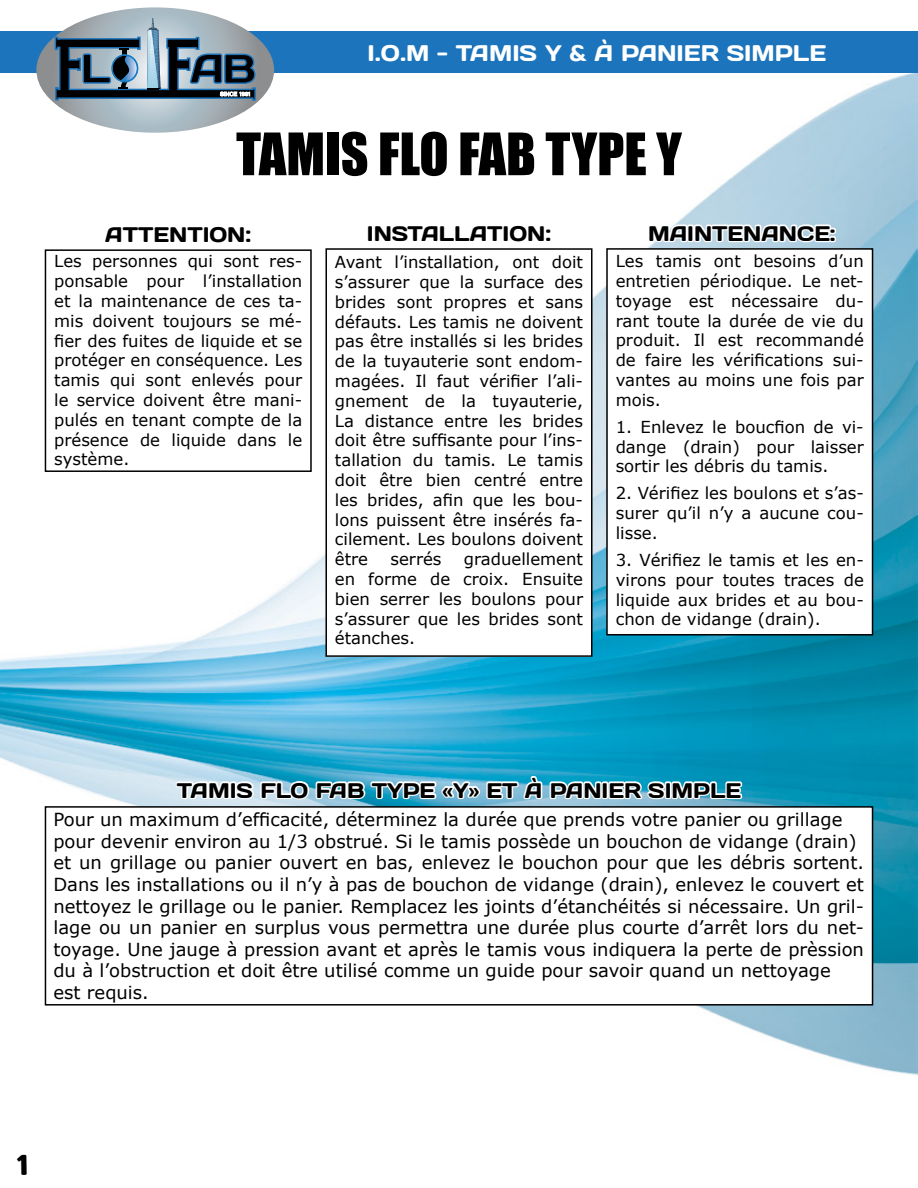
<style>
.page{position:relative;width:918px;height:1188px;background:#fff}
.page>*{position:absolute;margin:0;border:0;box-sizing:border-box;transform-origin:0 0}
.t1{font:54px "Impact";color:#000}
.t2{font:22.5px "Days";color:#fff}
.t3{font:21px "Days";color:#000}
.t4{font:18px/21.6px "Verdana";color:#000}
.t5{font:16.5px/19.8px "Verdana";color:#000;text-align:justify}
</style>
<div class="page">
<img style="left:0;top:72px;width:918px;height:1003px">
<div style="left:0;top:31px;width:918px;height:41px;background:#1c75bc"></div>
<svg style="left:36px;top:7px;width:238px;height:126px"></svg>
<div style="left:45px;top:807px;width:828px;height:198px;background:#fff"></div>
<div style="left:45px;top:806px;width:828px;height:200px;border:2px solid #000"></div>
<div style="left:607px;top:249px;width:266px;height:386px;background:#fff"></div>
<div style="left:606px;top:248px;width:267px;height:388px;border:2px solid #000"></div>
<div style="left:326px;top:249px;width:266px;height:407px;background:#fff"></div>
<div style="left:325px;top:248px;width:268px;height:409px;border:2px solid #000"></div>
<div style="left:45px;top:250px;width:266px;height:221px;background:#fff"></div>
<div style="left:45px;top:249px;width:267px;height:223px;border:2px solid #000"></div>
<svg style="left:102px;top:222px;width:152px;height:26px"></svg>
<svg style="left:364px;top:221px;width:190px;height:26px"></svg>
<svg style="left:173px;top:769px;width:572px;height:35px"></svg>
<svg style="left:645px;top:212px;width:194px;height:35px"></svg>
<h2 class="t2" style="left:368px;top:38px;width:460px">I.O.M - TAMIS Y &amp; À PANIER SIMPLE</h2>
<h1 class="t1" style="left:236px;top:112px;width:447px">TAMIS FLO FAB TYPE Y</h1>
<p class="t3" style="left:105px;top:221px;width:147px">ATTENTION:</p>
<p class="t3" style="left:367px;top:220px;width:186px">INSTALLATION:</p>
<p class="t5" style="left:54px;top:251px;width:250px">Les personnes qui sont res&shy;ponsable pour l’installation et la maintenance de ces ta&shy;mis doivent toujours se mé&shy;fier des fuites de liquide et se protéger en conséquence. Les tamis qui sont enlevés pour le service doivent être mani&shy;pulés en tenant compte de la présence de liquide dans le système.</p>
<p class="t5" style="left:335px;top:252px;width:250px">Avant l’installation, ont doit s’assurer que la surface des brides sont propres et sans défauts. Les tamis ne doivent pas être installés si les brides de la tuyauterie sont endom&shy;magées. Il faut vérifier l’ali&shy;gnement de la tuyauterie, La distance entre les brides doit être suffisante pour l’ins&shy;tallation du tamis. Le tamis doit être bien centré entre les brides, afin que les bou&shy;lons puissent être insérés fa&shy;cilement. Les boulons doivent être</p>
<p class="t5" style="left:391px;top:549px;width:52px">serrés</p>
<p class="t5" style="left:335px;top:549px;width:250px;text-indent:129px">graduellement en forme de croix. Ensuite bien serrer les boulons pour s’assurer que les brides sont étanches.</p>
<p class="t3" style="left:648px;top:220px;width:189px">MAINTENANCE:</p>
<p class="t5" style="left:616px;top:251px;width:250px">Les tamis ont besoins d’un entretien périodique. Le net&shy;toyage est nécessaire du&shy;rant toute la durée de vie du produit. Il est recommandé de faire les vérifications sui&shy;vantes au moins une fois par mois.</p>
<p class="t5" style="left:616px;top:417px;width:250px">1. Enlevez le boucfion de vi&shy;dange (drain) pour laisser sortir les débris du tamis.</p>
<p class="t5" style="left:616px;top:483px;width:250px">2. Vérifiez les boulons et s’as&shy;surer qu’il n’y a aucune cou&shy;lisse.</p>
<p class="t5" style="left:616px;top:550px;width:250px">3. Vérifiez le tamis et les en&shy;virons pour toutes traces de liquide aux brides et au bou&shy;chon de vidange (drain).</p>
<p class="t3" style="left:177px;top:777px;width:566px">TAMIS FLO FAB TYPE «Y» ET À PANIER SIMPLE</p>
<p class="t4" style="left:53px;top:809px;width:812px">Pour un maximum d’efficacité, déterminez la durée que prends votre panier ou grillage pour devenir environ au 1/3 obstrué. Si le tamis possède un bouchon de vidange (drain) et un grillage ou panier ouvert en bas, enlevez le bouchon pour que les débris sortent.<br>Dans les installations ou il n’y à pas de bouchon de vidange (drain), enlevez le couvert et nettoyez le grillage ou le panier. Remplacez les joints d’étanchéités si nécessaire. Un gril&shy;lage ou un panier en surplus vous permettra une durée plus courte d’arrêt lors du net&shy;toyage. Une jauge à pression avant et après le tamis vous indiquera la perte de prèssion du à l’obstruction et doit être utilisé comme un guide pour savoir quand un nettoyage<br>est requis.</p>
</div>
